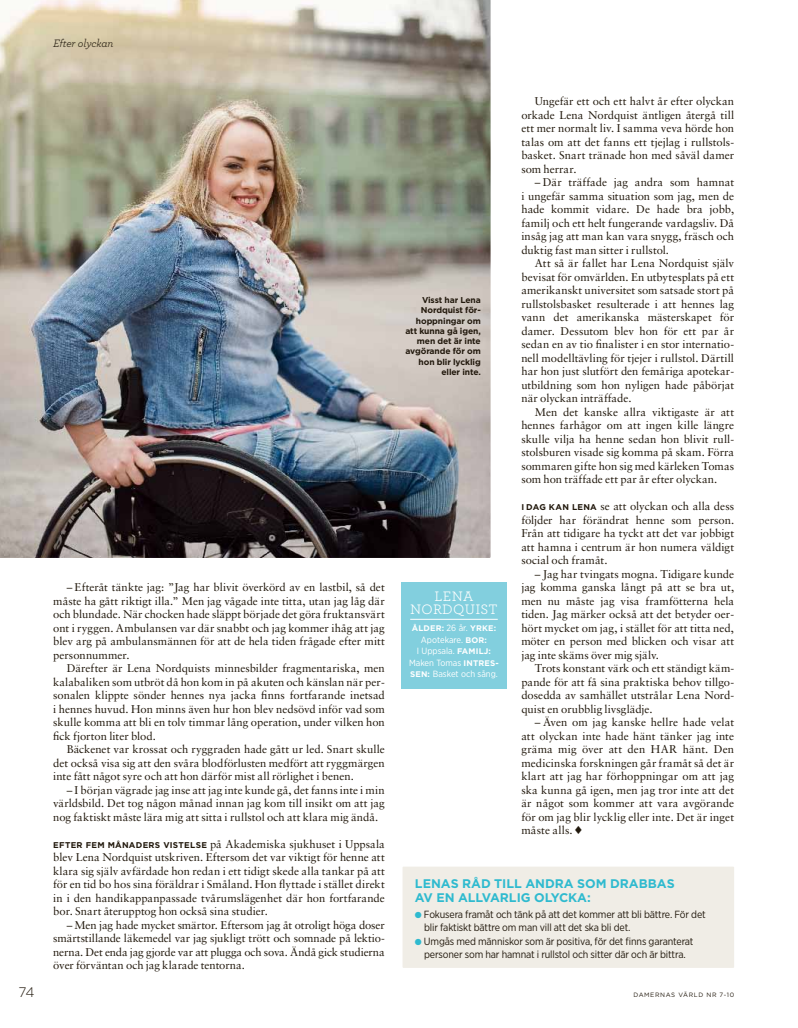
<style>
.page{position:relative;width:798px;height:1028px;background:#fff}
.page>*{position:absolute;margin:0;border:0;box-sizing:border-box;transform-origin:0 0}
.t1{font:14.38px/13.8px "Archer";letter-spacing:.02em;color:#fff}
.t2{font:300 13.75px "Gotham";color:#22190d}
.t3{font:700 12.5px/13.8px "Gotham";color:#2fbacf}
.t4{font:11.25px/13.5px "Sabon LT Std";color:#22190d;text-align:justify}
.t5{font:italic 11.25px "Archer";letter-spacing:-.005em;color:#22190d}
.t6{font:10.38px/13.4px "Gotham Narrow";letter-spacing:-.015em;color:#22190d}
.t7{font:9px/11.5px "Gotham Narrow";color:#fff;text-align:center}
.t8{font:700 8.5px/10.2px "Gotham";letter-spacing:-.01em;color:#22190d;text-align:right}
.t9{font:700 8.12px "Gotham";letter-spacing:.02em;color:#fff}
.t10{font:6.25px "Gotham";letter-spacing:.1em;color:#22190d}
.s1{font-family:"Gotham";font-weight:700;font-size:8.38px}
.s2{font-family:"Gotham Narrow";font-weight:400;font-size:9px}
.s3{font-family:"Gotham";font-weight:700;font-size:8.12px}
.s4{font-family:"Monotype Sorts"}
.s5{color:#2fbacf}
</style>
<div class="page">
<img style="left:0;top:0;width:490px;height:558px">
<div style="left:401px;top:582px;width:105px;height:106px;background:#82cfde"></div>
<hr style="left:410px;top:619px;width:87px;height:1px;background:#fff">
<div style="left:402px;top:867px;width:331px;height:100px;background:#f0ede6"></div>
<p class="t5" style="left:53px;top:36px;width:62px">Efter olyckan</p>
<p class="t4" style="left:53px;top:580px;width:333px;text-indent:13px">– Efteråt tänkte jag: ”Jag har blivit överkörd av en lastbil, så det måste ha gått riktigt illa.” Men jag vågade inte titta, utan jag låg där och blundade. När chocken hade släppt började det göra fruktansvärt ont i ryggen. Ambulansen var där snabbt och jag kommer ihåg att jag blev arg på ambulansmännen för att de hela tiden frågade efter mitt personnummer.</p>
<p class="t4" style="left:53px;top:661px;width:333px;text-indent:14px">Därefter är Lena Nordquists minnesbilder fragmentariska, men kalabaliken som utbröt då hon kom in på akuten och känslan när per&shy;sonalen klippte sönder hennes nya jacka finns fortfarande inetsad i hennes huvud. Hon minns även hur hon blev nedsövd inför vad som skulle komma att bli en tolv timmar lång operation, under vilken hon fick fjorton liter blod.</p>
<p class="t4" style="left:53px;top:742px;width:333px;text-indent:13px">Bäckenet var krossat och ryggraden hade gått ur led. Snart skulle det också visa sig att den svåra blodförlusten medfört att ryggmärgen inte fått något syre och att hon därför mist all rörlighet i benen.</p>
<p class="t4" style="left:53px;top:783px;width:333px;text-indent:13px">– I början vägrade jag inse att jag inte kunde gå, det fanns inte i min världsbild. Det tog någon månad innan jag kom till insikt om att jag nog faktiskt måste lära mig att sitta i rullstol och att klara mig ändå.</p>
<p class="t4" style="left:53px;top:837px;width:333px"><span class="s1">E FTER FEM MÅ NADERS VISTELSE</span> på Akademiska sjukhuset i Uppsala blev Lena Nordquist utskriven. Eftersom det var viktigt för henne att klara sig själv avfärdade hon redan i ett tidigt skede alla tankar på att för en tid bo hos sina föräldrar i Småland. Hon flyttade i stället direkt in i den handikappanpassade tvårumslägenhet där hon fortfarande bor. Snart återupptog hon också sina studier.</p>
<p class="t4" style="left:53px;top:918px;width:333px;text-indent:14px">– Men jag hade mycket smärtor. Eftersom jag åt otroligt höga doser smärtstillande läkemedel var jag sjukligt trött och somnade på lektio&shy;nerna. Det enda jag gjorde var att plugga och sova. Ändå gick studierna över förväntan och jag klarade tentorna.</p>
<p class="t8" style="left:405px;top:295px;width:77px">VISST HAR LENA<br>NORDQUIST FÖR-<br>HOPPNINGAR OM<br>ATT KUNNA GÅ IGEN,<br>MEN DET ÄR INTE<br>AVGÖRANDE FÖR OM<br>HON BLIR LYCKLIG<br>ELLER INTE.</p>
<p class="t1" style="left:410px;top:588px;width:80px;text-indent:24px">LENA<br>NORDQUIST</p>
<p class="t9" style="left:411px;top:623px;width:86px">ÅLDER: <span class="s2">26 år.</span> YRKE:</p>
<p class="t7" style="left:409px;top:633px;width:91px">Apotekare. <span class="s3">BOR:<br></span>I Uppsala. <span class="s3">FAMILJ:<br></span>Maken Tomas <span class="s3">I NTRES-<br>SEN:</span> Basket och sång.</p>
<p class="t4" style="left:521px;top:94px;width:214px;text-indent:13px">Ungefär ett och ett halvt år efter olyckan orkade Lena Nordquist äntligen återgå till ett mer normalt liv. I samma veva hörde hon talas om att det fanns ett tjejlag i rullstols&shy;basket. Snart tränade hon med såväl damer som herrar.</p>
<p class="t4" style="left:521px;top:175px;width:214px;text-indent:14px">– Där träffade jag andra som hamnat i ungefär samma situation som jag, men de hade kommit vidare. De hade bra jobb, familj och ett helt fungerande vardagsliv. Då insåg jag att man kan vara snygg, fräsch och duktig fast man sitter i rullstol.</p>
<p class="t4" style="left:521px;top:256px;width:214px;text-indent:13px">Att så är fallet har Lena Nordquist själv bevisat för omvärlden. En utbytesplats på ett amerikanskt universitet som satsade stort på rullstolsbasket resulterade i att hennes lag vann det amerikanska mästerskapet för damer. Dessutom blev hon för ett par år sedan en av tio finalister i en stor internatio&shy;nell modelltävling för tjejer i rullstol. Därtill har hon just slutfört den femåriga apotekar&shy;utbildning som hon nyligen hade påbörjat när olyckan inträffade.</p>
<p class="t4" style="left:521px;top:405px;width:214px;text-indent:13px">Men det kanske allra viktigaste är att hennes farhågor om att ingen kille längre skulle vilja ha henne sedan hon blivit rull&shy;stolsburen visade sig komma på skam. Förra sommaren gifte hon sig med kärleken Tomas som hon träffade ett par år efter olyckan.</p>
<p class="t4" style="left:521px;top:499px;width:214px"><span class="s1">I DAG KAN LENA</span> se att olyckan och alla dess följder har förändrat henne som person.<br>Från att tidigare ha tyckt att det var jobbigt att hamna i centrum är hon numera väldigt social och framåt.</p>
<p class="t4" style="left:521px;top:567px;width:214px;text-indent:13px">– Jag har tvingats mogna. Tidigare kunde jag komma ganska långt på att se bra ut, men nu måste jag visa framfötterna hela tiden. Jag märker också att det betyder oer&shy;hört mycket om jag, i stället för att titta ned, möter en person med blicken och visar att jag inte skäms över mig själv.</p>
<p class="t4" style="left:521px;top:661px;width:214px;text-indent:13px">Trots konstant värk och ett ständigt käm&shy;pande för att få sina praktiska behov tillgo&shy;dosedda av samhället utstrålar Lena Nord&shy;quist en orubblig livsglädje.</p>
<p class="t4" style="left:521px;top:715px;width:214px;text-indent:13px">– Även om jag kanske hellre hade velat att olyckan inte hade hänt tänker jag inte gräma mig över att den HAR hänt. Den medicinska forskningen går framåt så det är klart att jag har förhoppningar om att jag ska kunna gå igen, men jag tror inte att det är något som kommer att vara avgörande för om jag blir lycklig eller inte. Det är inget måste alls. <span class="s4">©</span></p>
<p class="t3" style="left:415px;top:876px;width:261px">LENAS RÅD TILL ANDRA SOM DRABBAS<br>AV EN ALLVARLIG OLYCKA:</p>
<p class="t6" style="left:424px;top:907px;width:283px;text-indent:-9px"><span class="s5">●</span> Fokusera framåt och tänk på att det kommer att bli bättre. För det blir faktiskt bättre om man vill att det ska bli det.</p>
<p class="t6" style="left:415px;top:934px;width:280px;text-align:center"><span class="s5">●</span> Umgås med människor som är positiva, för det finns garanterat personer som har hamnat i rullstol och sitter där och är bittra.</p>
<p class="t2" style="left:19px;top:985px;width:18px">74</p>
<p class="t10" style="left:633px;top:991px;width:102px">DAMERNAS VÄRLD NR 7-10</p>
</div>
